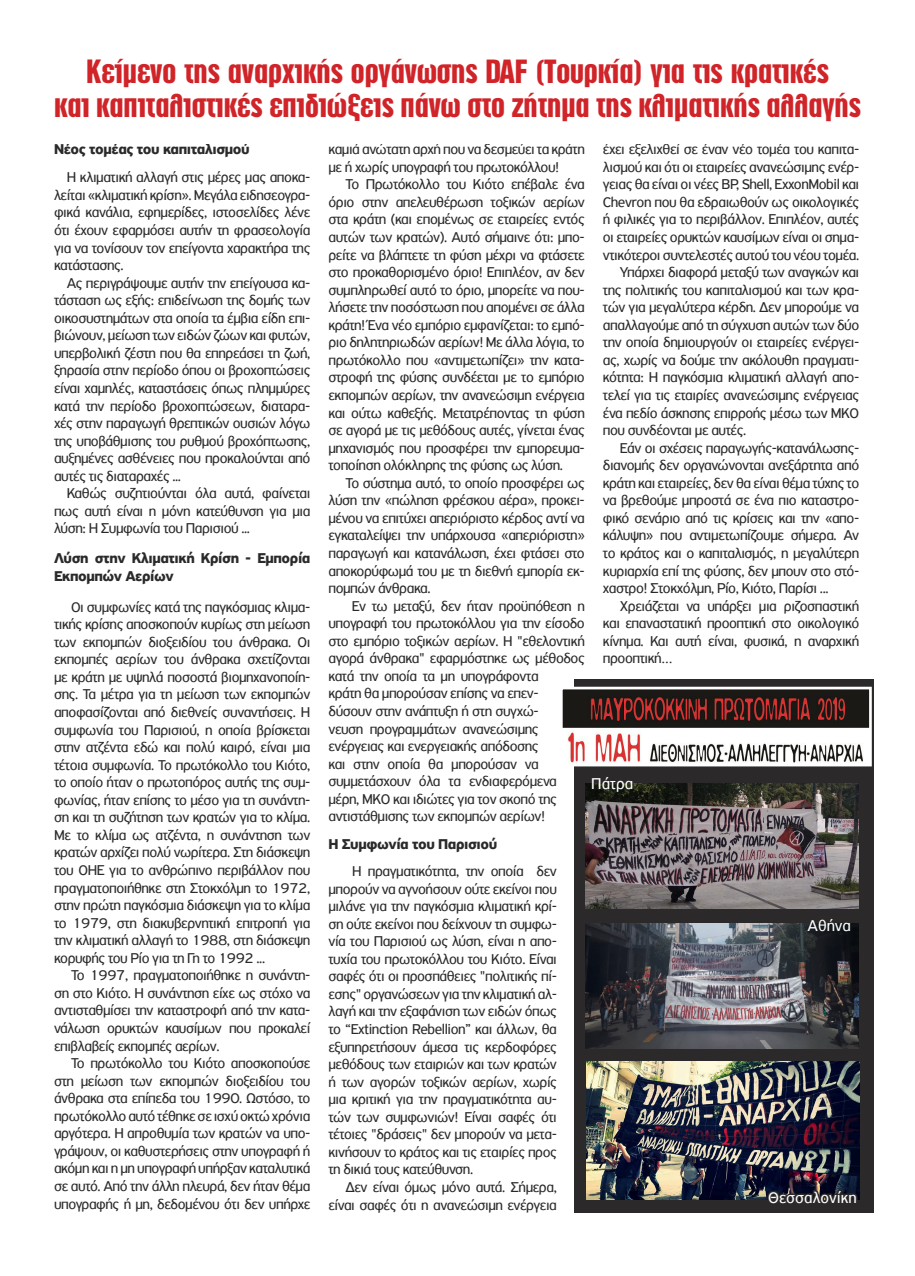
<style>
.page{position:relative;width:915px;height:1276px;background:#fff}
.page>*{position:absolute;margin:0;border:0;box-sizing:border-box;transform-origin:0 0}
.t1{font:31.5px/34.5px "pf diesel Alterego";color:#d02429;text-align:center}
.t2{font:16.5px "PF Highway Sans Pro";color:#fff}
.t3{font:15px/17.5px "PF Highway Sans Pro";letter-spacing:-.03em;color:#2b292a;text-align:justify}
.t4{font:700 15px/17.5px "PF Highway Sans Pro";letter-spacing:-.03em;color:#2b292a}
</style>
<div class="page">
<div style="left:573px;top:679px;width:300px;height:533px;background:#2b292a"></div>
<img style="left:585px;top:924px;width:273px;height:124px">
<img style="left:586px;top:1061px;width:273px;height:138px">
<img style="left:563px;top:690px;width:304px;height:72px">
<div style="left:559px;top:686px;width:312px;height:80px;border:3px solid #fff"></div>
<img style="left:585px;top:784px;width:273px;height:124px">
<svg style="left:765px;top:1187px;width:93px;height:13px"></svg>
<h1 class="t1" style="left:54px;top:55px;width:808px">Κείμενο της αναρχικής οργάνωσης DAF (Τουρκία) για τις κρατικές<br>και καπιταλιστικές επιδιώξεις πάνω στο ζήτημα της κλιματικής αλλαγής</h1>
<p class="t4" style="left:54px;top:141px;width:197px">Nέος τομέας του καπιταλισμού</p>
<p class="t3" style="left:54px;top:169px;width:258px;text-indent:13px">Η κλιματική αλλαγή στις μέρες μας αποκα&shy;λείται «κλιματική κρίση». Μεγάλα ειδησεογρα&shy;φικά κανάλια, εφημερίδες, ιστοσελίδες λένε ότι έχουν εφαρμόσει αυτήν τη φρασεολογία για να τονίσουν τον επείγοντα χαρακτήρα της κατάστασης.</p>
<p class="t3" style="left:54px;top:274px;width:258px;text-indent:13px">Ας περιγράψουμε αυτήν την επείγουσα κα&shy;τάσταση ως εξής: επιδείνωση της δομής των οικοσυστημάτων στα οποία τα έμβια είδη επι&shy;βιώνουν, μείωση των ειδών ζώων και φυτών, υπερβολική ζέστη που θα επηρεάσει τη ζωή, ξηρασία στην περίοδο όπου οι βροχοπτώσεις είναι χαμηλές, καταστάσεις όπως πλημμύρες κατά την περίοδο βροχοπτώσεων, διαταρα&shy;χές στην παραγωγή θρεπτικών ουσιών λόγω της υποβάθμισης του ρυθμού βροχόπτωσης, αυξημένες ασθένειες που προκαλούνται από αυτές τις διαταραχές ...</p>
<p class="t3" style="left:54px;top:484px;width:258px;text-indent:13px">Καθώς συζητιούνται όλα αυτά, φαίνεται πως αυτή είναι η μόνη κατεύθυνση για μια λύση: Η Συμφωνία του Παρισιού ...</p>
<p class="t4" style="left:54px;top:550px;width:258px">Λύση στην Κλιματική Κρίση - Εμπορία<br>Εκπομπών Αερίων</p>
<p class="t3" style="left:54px;top:598px;width:258px;text-indent:17px">Οι συμφωνίες κατά της παγκόσμιας κλιμα&shy;τικής κρίσης αποσκοπούν κυρίως στη μείωση των εκπομπών διοξειδίου του άνθρακα. Οι εκπομπές αερίων του άνθρακα σχετίζονται με κράτη με υψηλά ποσοστά βιομηχανοποίη&shy;σης. Τα μέτρα για τη μείωση των εκπομπών αποφασίζονται από διεθνείς συναντήσεις. Η συμφωνία του Παρισιού, η οποία βρίσκεται στην ατζέντα εδώ και πολύ καιρό, είναι μια τέτοια συμφωνία. Το πρωτόκολλο του Κιότο, το οποίο ήταν ο πρωτοπόρος αυτής της συμ&shy;φωνίας, ήταν επίσης το μέσο για τη συνάντη&shy;ση και τη συζήτηση των κρατών για το κλίμα.<br>Με το κλίμα ως ατζέντα, η συνάντηση των κρατών αρχίζει πολύ νωρίτερα. Στη διάσκεψη του ΟΗΕ για το ανθρώπινο περιβάλλον που πραγματοποιήθηκε στη Στοκχόλμη το 1972, στην πρώτη παγκόσμια διάσκεψη για το κλίμα το 1979, στη διακυβερνητική επιτροπή για την κλιματική αλλαγή το 1988, στη διάσκεψη κορυφής του Ρίο για τη Γη το 1992 ...</p>
<p class="t3" style="left:54px;top:966px;width:258px;text-indent:17px">Το 1997, πραγματοποιήθηκε η συνάντη&shy;ση στο Κιότο. Η συνάντηση είχε ως στόχο να αντισταθμίσει την καταστροφή από την κατα&shy;νάλωση ορυκτών καυσίμων που προκαλεί επιβλαβείς εκπομπές αερίων.</p>
<p class="t3" style="left:54px;top:1054px;width:258px;text-indent:17px">Το πρωτόκολλο του Κιότο αποσκοπούσε στη μείωση των εκπομπών διοξειδίου του άνθρακα στα επίπεδα του 1990. Ωστόσο, το πρωτόκολλο αυτό τέθηκε σε ισχύ οκτώ χρόνια αργότερα. Η απροθυμία των κρατών να υπο&shy;γράψουν, οι καθυστερήσεις στην υπογραφή ή ακόμη και η μη υπογραφή υπήρξαν καταλυτικά σε αυτό. Από την άλλη πλευρά, δεν ήταν θέμα υπογραφής ή μη, δεδομένου ότι δεν υπήρχε</p>
<p class="t3" style="left:328px;top:140px;width:258px">καμιά ανώτατη αρχή που να δεσμεύει τα κράτη με ή χωρίς υπογραφή του πρωτοκόλλου!</p>
<p class="t3" style="left:328px;top:176px;width:258px;text-indent:17px">Το Πρωτόκολλο του Κιότο επέβαλε ένα όριο στην απελευθέρωση τοξικών αερίων στα κράτη (και επομένως σε εταιρείες εντός αυτών των κρατών). Αυτό σήμαινε ότι: μπο&shy;ρείτε να βλάπτετε τη φύση μέχρι να φτάσετε στο προκαθορισμένο όριο! Επιπλέον, αν δεν συμπληρωθεί αυτό το όριο, μπορείτε να που&shy;λήσετε την ποσόστωση που απομένει σε άλλα κράτη! Ένα νέο εμπόριο εμφανίζεται: το εμπό&shy;ριο δηλητηριωδών αερίων! Με άλλα λόγια, το πρωτόκολλο που «αντιμετωπίζει» την κατα&shy;στροφή της φύσης συνδέεται με το εμπόριο εκπομπών αερίων, την ανανεώσιμη ενέργεια και ούτω καθεξής. Μετατρέποντας τη φύση σε αγορά με τις μεθόδους αυτές, γίνεται ένας μηχανισμός που προσφέρει την εμπορευμα&shy;τοποίηση ολόκληρης της φύσης ως λύση.</p>
<p class="t3" style="left:328px;top:474px;width:258px;text-indent:17px">Το σύστημα αυτό, το οποίο προσφέρει ως λύση την «πώληση φρέσκου αέρα», προκει&shy;μένου να επιτύχει απεριόριστο κέρδος αντί να εγκαταλείψει την υπάρχουσα «απεριόριστη» παραγωγή και κατανάλωση, έχει φτάσει στο αποκορύφωμά του με τη διεθνή εμπορία εκ&shy;πομπών άνθρακα.</p>
<p class="t3" style="left:328px;top:597px;width:258px;text-align:left;text-indent:23px">Εν τω μεταξύ, δεν ήταν προϋπόθεση η υπογραφή του πρωτοκόλλου για την είσοδο στο εμπόριο τοξικών αερίων. Η "εθελοντική αγορά άνθρακα" εφαρμόστηκε ως μέθοδος κατά την οποία τα μη υπογράφοντα<br>κράτη θα μπορούσαν επίσης να επεν&shy;δύσουν στην ανάπτυξη ή στη συγχώ-<br>νευση προγραμμάτων ανανεώσιμης ενέργειας και ενεργειακής απόδοσης<br>και στην οποία θα μπορούσαν να συμμετάσχουν όλα τα ενδιαφερόμενα μέρη, ΜΚΟ και ιδιώτες για τον σκοπό της αντιστάθμισης των εκπομπών αερίων!</p>
<p class="t4" style="left:328px;top:836px;width:170px">Η Συμφωνία του Παρισιού</p>
<p class="t3" style="left:328px;top:862px;width:230px;text-indent:24px">Η πραγματικότητα, την οποία δεν μπορούν να αγνοήσουν ούτε εκείνοι που μιλάνε για την παγκόσμια κλιματική κρί&shy;ση ούτε εκείνοι που δείχνουν τη συμφω&shy;νία του Παρισιού ως λύση, είναι η απο&shy;τυχία του πρωτοκόλλου του Κιότο. Είναι σαφές ότι οι προσπάθειες "πολιτικής πί&shy;εσης" οργανώσεων για την κλιματική αλ&shy;λαγή και την εξαφάνιση των ειδών όπως το “Extinction Rebellion” και άλλων, θα εξυπηρετήσουν άμεσα τις κερδοφόρες μεθόδους των εταιριών και των κρατών ή των αγορών τοξικών αερίων, χωρίς μια κριτική για την πραγματικότητα αυ&shy;τών των συμφωνιών! Είναι σαφές ότι τέτοιες "δράσεις" δεν μπορούν να μετα&shy;κινήσουν το κράτος και τις εταιρίες προς τη δικιά τους κατεύθυνση.</p>
<p class="t3" style="left:328px;top:1178px;width:230px;text-align:right">Δεν είναι όμως μόνο αυτά. Σήμερα, είναι σαφές ότι η ανανεώσιμη ενέργεια</p>
<p class="t3" style="left:602px;top:140px;width:258px">έχει εξελιχθεί σε έναν νέο τομέα του καπιτα-</p>
<p class="t3" style="left:602px;top:158px;width:258px">λισμού και ότι οι εταιρείες ανανεώσιμης ενέρ-</p>
<p class="t3" style="left:602px;top:176px;width:258px">γειας θα είναι οι νέες BP, Shell, ExxonMobil και</p>
<p class="t3" style="left:602px;top:193px;width:258px">Chevron που θα εδραιωθούν ως οικολογικές</p>
<p class="t3" style="left:602px;top:211px;width:258px">ή φιλικές για το περιβάλλον. Επιπλέον, αυτές</p>
<p class="t3" style="left:602px;top:228px;width:258px">οι εταιρείες ορυκτών καυσίμων είναι οι σημα-</p>
<p class="t3" style="left:602px;top:246px;width:258px">ντικότεροι συντελεστές αυτού του νέου τομέα.</p>
<p class="t3" style="left:619px;top:263px;width:241px">Υπάρχει διαφορά μεταξύ των αναγκών και</p>
<p class="t3" style="left:602px;top:281px;width:258px">της πολιτικής του καπιταλισμού και των κρα-</p>
<p class="t3" style="left:602px;top:298px;width:258px">τών για μεγαλύτερα κέρδη. Δεν μπορούμε να</p>
<p class="t3" style="left:602px;top:316px;width:258px">απαλλαγούμε από τη σύγχυση αυτών των δύο</p>
<p class="t3" style="left:602px;top:334px;width:258px">την οποία δημιουργούν οι εταιρείες ενέργει-</p>
<p class="t3" style="left:602px;top:351px;width:258px">ας, χωρίς να δούμε την ακόλουθη πραγματι-</p>
<p class="t3" style="left:602px;top:369px;width:258px">κότητα: Η παγκόσμια κλιματική αλλαγή απο-</p>
<p class="t3" style="left:602px;top:386px;width:258px">τελεί για τις εταιρίες ανανεώσιμης ενέργειας</p>
<p class="t3" style="left:602px;top:404px;width:258px">ένα πεδίο άσκησης επιρροής μέσω των ΜΚΟ</p>
<p class="t3" style="left:602px;top:421px;width:145px">που συνδέονται με αυτές.</p>
<p class="t3" style="left:619px;top:439px;width:241px">Εάν οι σχέσεις παραγωγής-κατανάλωσης-</p>
<p class="t3" style="left:602px;top:456px;width:258px">διανομής δεν οργανώνονται ανεξάρτητα από</p>
<p class="t3" style="left:602px;top:474px;width:258px">κράτη και εταιρείες, δεν θα είναι θέμα τύχης το</p>
<p class="t3" style="left:602px;top:491px;width:258px">να βρεθούμε μπροστά σε ένα πιο καταστρο-</p>
<p class="t3" style="left:602px;top:509px;width:258px">φικό σενάριο από τις κρίσεις και την «απο-</p>
<p class="t3" style="left:602px;top:527px;width:258px">κάλυψη» που αντιμετωπίζουμε σήμερα. Αν</p>
<p class="t3" style="left:602px;top:544px;width:258px">το κράτος και ο καπιταλισμός, η μεγαλύτερη</p>
<p class="t3" style="left:602px;top:562px;width:258px">κυριαρχία επί της φύσης, δεν μπουν στο στό-</p>
<p class="t3" style="left:602px;top:579px;width:227px">χαστρο! Στοκχόλμη, Ρίο, Κιότο, Παρίσι ...</p>
<p class="t3" style="left:619px;top:597px;width:241px">Χρειάζεται να υπάρξει μια ριζοσπαστική</p>
<p class="t3" style="left:602px;top:614px;width:258px">και επαναστατική προοπτική στο οικολογικό</p>
<p class="t3" style="left:602px;top:632px;width:258px">κίνημα. Και αυτή είναι, φυσικά, η αναρχική</p>
<p class="t3" style="left:602px;top:649px;width:71px">προοπτική…</p>
<p class="t2" style="left:591px;top:774px;width:43px">Πάτρα</p>
<p class="t2" style="left:807px;top:916px;width:45px">Αθήνα</p>
<p class="t2" style="left:767px;top:1188px;width:90px">Θεσσαλονίκη</p>
</div>
